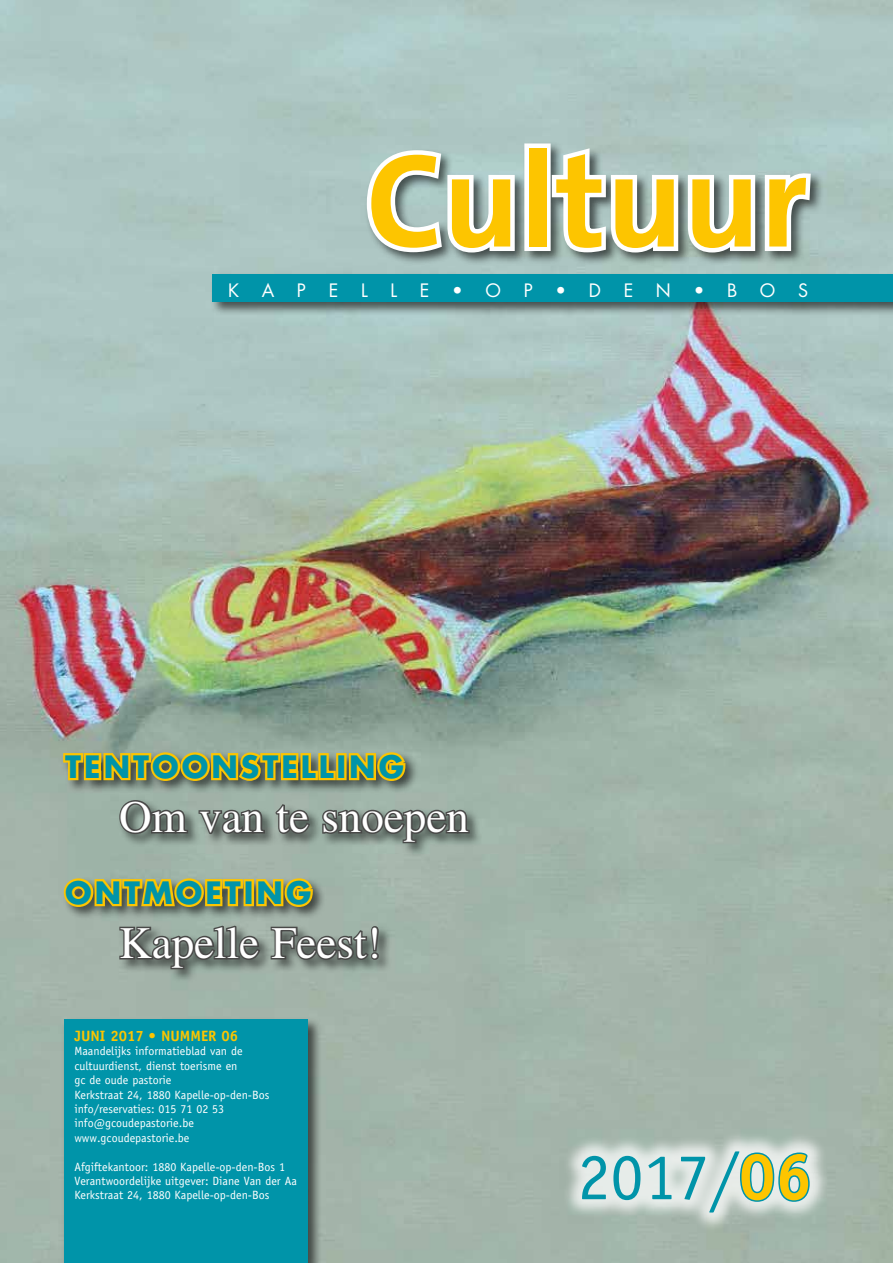
<style>
.page{position:relative;width:893px;height:1263px;background:#fff}
.page>*{position:absolute;margin:0;border:0;box-sizing:border-box;transform-origin:0 0}
.t1{font:700 135px "The Sans";color:#fdc500}
.t2{font:66px "Officina Sans Std";color:#0094a9}
.t3{font:45px "Times LT Std";color:#fff}
.t4{font:700 30px "Futura Std";letter-spacing:.1em;color:#0094a9}
.t5{font:18px "Futura Std";color:#fff}
.t6{font:700 15px "Officina Sans Std";color:#fdc500}
.t7{font:12px/14.4px "Officina Sans Std";color:#fff}
.s1{font-weight:700;color:#fdc500}
</style>
<div class="page">
<img style="left:0;top:0;width:893px;height:855px">
<div style="left:62px;top:1017px;width:260px;height:246px;background:#000;opacity:.6"></div>
<div style="left:64px;top:1019px;width:244px;height:244px;background:#0094a9"></div>
<div style="left:365px;top:141px;width:459px;height:125px;background:#000;opacity:.6"></div>
<svg style="left:362px;top:146px;width:157px;height:111px"></svg>
<div style="left:524px;top:143px;width:27px;height:108px;border:9px solid #fff"></div>
<svg style="left:547px;top:142px;width:269px;height:115px"></svg>
<div style="left:210px;top:272px;width:683px;height:44px;background:#000;opacity:.6"></div>
<div style="left:213px;top:275px;width:680px;height:27px;background:#0094a9"></div>
<div style="left:562px;top:1131px;width:268px;height:102px;background:#fff;opacity:.75"></div>
<svg style="left:738px;top:1151px;width:73px;height:52px;background:#9bced3"></svg>
<div style="left:61px;top:750px;width:422px;height:233px;background:#000;opacity:.6"></div>
<svg style="left:61px;top:750px;width:277px;height:33px;background:#c0a631"></svg>
<div style="left:336px;top:753px;width:11px;height:27px;border:4px solid #fdc500"></div>
<svg style="left:347px;top:750px;width:62px;height:33px;background:#bfa632"></svg>
<svg style="left:62px;top:798px;width:409px;height:111px;background:#979f82"></svg>
<svg style="left:118px;top:924px;width:144px;height:47px;background:#6e7771"></svg>
<svg style="left:269px;top:924px;width:111px;height:37px;background:#6c746f"></svg>
<h1 class="t1" style="left:366px;top:88px;width:443px">Cultuur</h1>
<h3 class="t5" style="left:228px;top:279px;width:12px">K</h3>
<h3 class="t5" style="left:262px;top:279px;width:14px">A</h3>
<h3 class="t5" style="left:297px;top:279px;width:11px">P</h3>
<h3 class="t5" style="left:329px;top:279px;width:11px">E</h3>
<h3 class="t5" style="left:361px;top:279px;width:8px">L</h3>
<h3 class="t5" style="left:390px;top:279px;width:8px">L</h3>
<h3 class="t5" style="left:420px;top:279px;width:11px">E</h3>
<h3 class="t5" style="left:452px;top:279px;width:50px">• O</h3>
<h3 class="t5" style="left:524px;top:279px;width:11px">P</h3>
<h3 class="t5" style="left:555px;top:279px;width:47px">• D</h3>
<h3 class="t5" style="left:624px;top:279px;width:11px">E</h3>
<h3 class="t5" style="left:656px;top:279px;width:17px">N</h3>
<h3 class="t5" style="left:694px;top:279px;width:45px">• B</h3>
<h3 class="t5" style="left:760px;top:279px;width:17px">O</h3>
<h3 class="t5" style="left:798px;top:279px;width:12px">S</h3>
<h3 class="t4" style="left:65px;top:747px;width:340px">TENTOONSTELLING</h3>
<h3 class="t3" style="left:119px;top:791px;width:351px">Om van te snoepen</h3>
<h3 class="t4" style="left:65px;top:873px;width:248px">ONTMOETING</h3>
<h3 class="t3" style="left:119px;top:917px;width:264px">Kapelle Feest!</h3>
<p class="t6" style="left:74px;top:1026px;width:165px">JUNI 2017 • NUMMER 06</p>
<p class="t7" style="left:74px;top:1044px;width:197px">Maandelijks informatieblad van de cultuurdienst, dienst toerisme en<br>gc de oude pastorie<br>Kerkstraat 24, 1880 Kapelle-op-den-Bos info/reservaties: 015 71 02 53 info@gcoudepastorie.be www.gcoudepastorie.be</p>
<p class="t7" style="left:74px;top:1159px;width:224px">Afgiftekantoor: 1880 Kapelle-op-den-Bos 1<br>Verantwoordelijke uitgever: Diane Van der Aa<br>Kerkstraat 24, 1880 Kapelle-op-den-Bos</p>
<h2 class="t2" style="left:577px;top:1138px;width:236px">2017/<span class="s1">06</span></h2>
</div>
